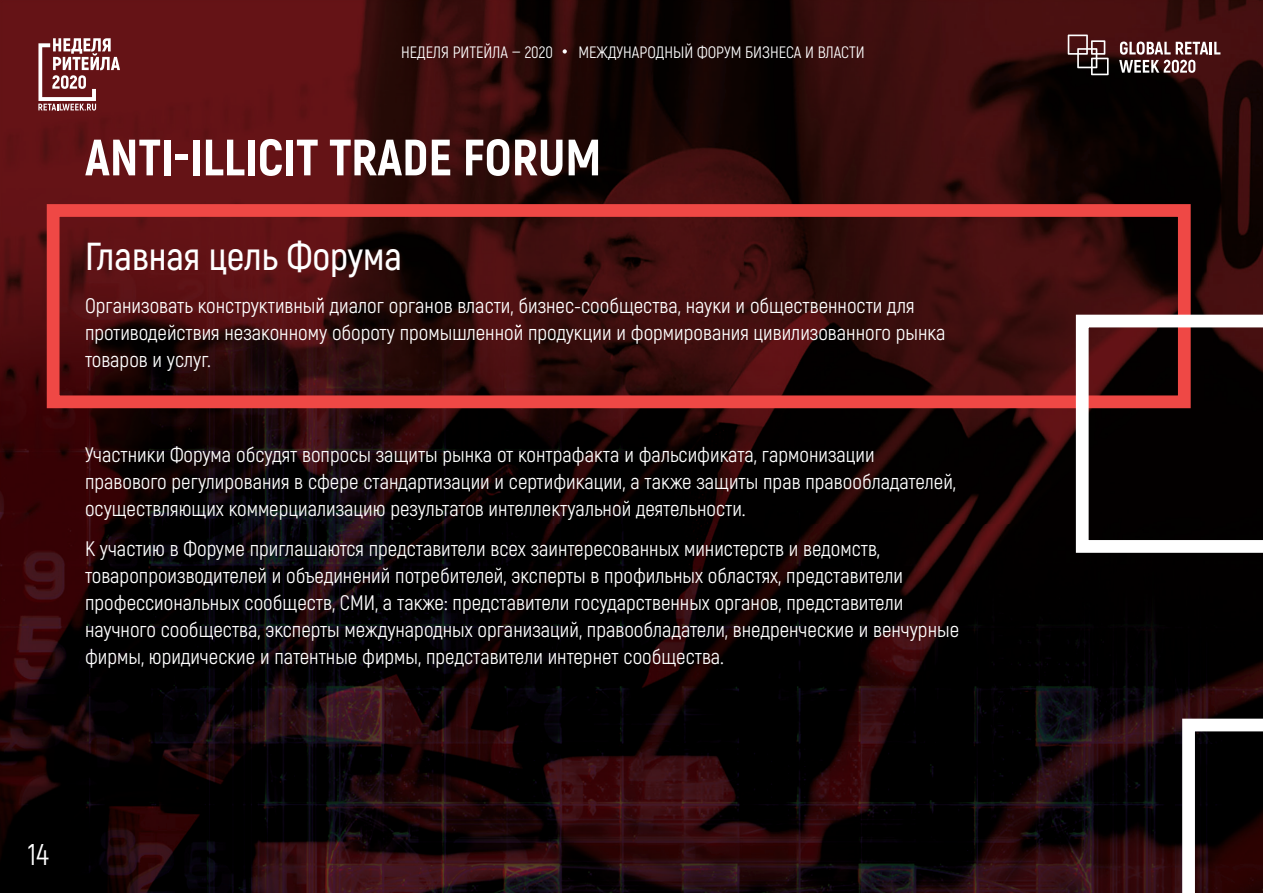
<style>
.page{position:relative;width:1263px;height:893px;background:#fff}
.page>*{position:absolute;margin:0;border:0;box-sizing:border-box;transform-origin:0 0}
.t1{font:800 51px "Akrobat";color:#fff}
.t2{font:600 39px "Akrobat";color:#fff}
.t3{font:30px "Akrobat";color:#fff}
.t4{font:21px/27px "Akrobat";color:#fff}
.t5{font:16.5px "Akrobat";color:#fff}
</style>
<div class="page">
<img style="left:0;top:0;width:1263px;height:893px">
<svg style="left:1068px;top:35px;width:41px;height:40px;background:#5b4444"></svg>
<svg style="left:1119px;top:42px;width:101px;height:31px"></svg>
<svg style="left:563px;top:49px;width:4px;height:5px"></svg>
<svg style="left:38px;top:38px;width:82px;height:73px"></svg>
<div style="left:47px;top:204px;width:1144px;height:204px;border:13px solid #ef4845"></div>
<svg style="left:1076px;top:315px;width:187px;height:238px"></svg>
<svg style="left:1182px;top:719px;width:81px;height:174px"></svg>
<p class="t5" style="left:401px;top:42px;width:153px">НЕДЕЛЯ РИТЕЙЛА — 2020</p>
<p class="t5" style="left:578px;top:42px;width:288px">МЕЖДУНАРОДНЫЙ ФОРУМ БИЗНЕСА И ВЛАСТИ</p>
<h1 class="t1" style="left:85px;top:125px;width:518px">ANTI-ILLICIT TRADE FORUM</h1>
<h2 class="t2" style="left:85px;top:233px;width:319px">Главная цель Форума</h2>
<p class="t4" style="left:85px;top:292px;width:862px">Организовать конструктивный̆ диалог органов власти, бизнес-сообщества, науки и общественности для противодействия незаконному обороту промышленной̆ продукции и формирования цивилизованного рынка товаров и услуг.</p>
<p class="t4" style="left:85px;top:441px;width:872px">Участники Форума обсудят вопросы защиты рынка от контрафакта и фальсификата, гармонизации правового регулирования в сфере стандартизации и сертификации, а также защиты прав правообладателей, осуществляющих коммерциализацию результатов интеллектуальной деятельности.</p>
<p class="t4" style="left:85px;top:535px;width:875px">К участию в Форуме приглашаются представители всех заинтересованных министерств и ведомств, товаропроизводителей и объединений потребителей, эксперты в профильных областях, представители профессиональных сообществ, СМИ, а также: представители государственных органов, представители научного сообщества, эксперты международных организаций , правообладатели, внедренческие и венчурные фирмы, юридические и патентные фирмы, представители интернет сообщества.</p>
<h3 class="t3" style="left:28px;top:836px;width:22px">14</h3>
</div>
